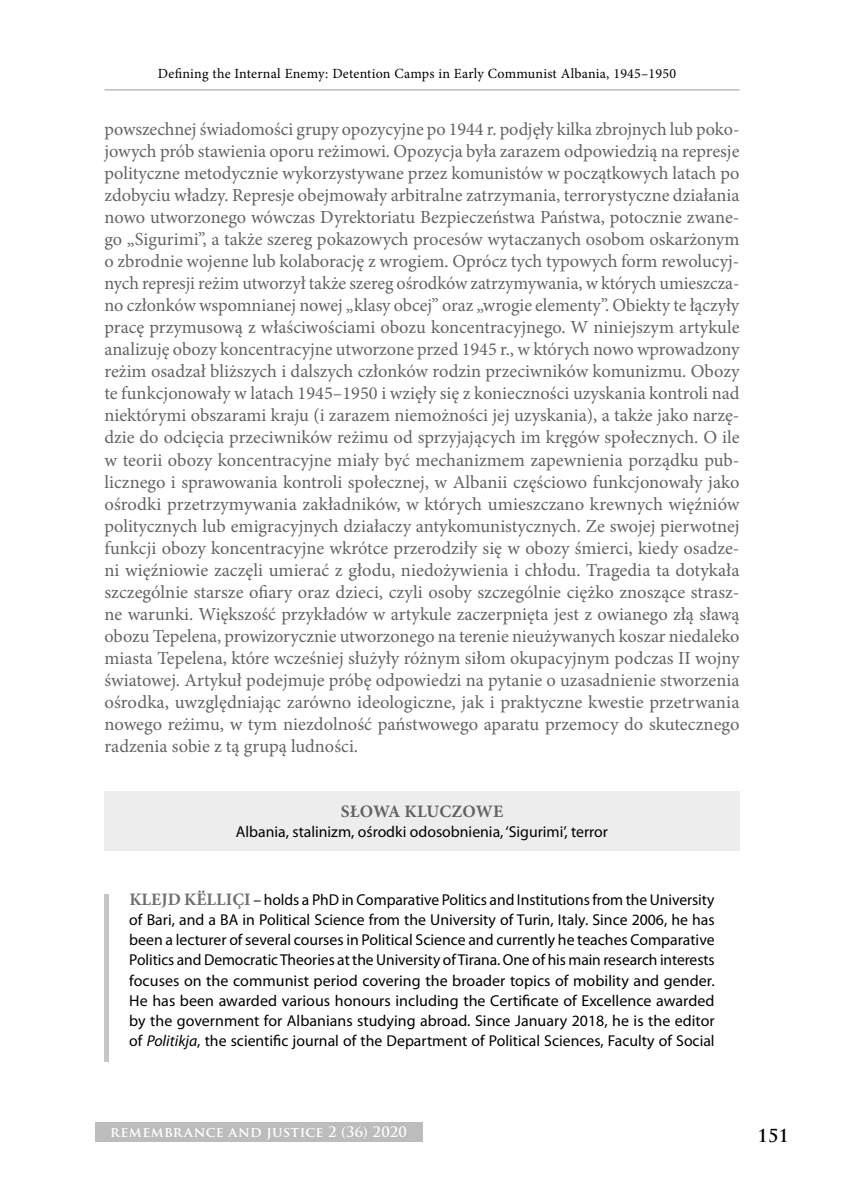
<style>
.page{position:relative;width:844px;height:1202px;background:#fff}
.page>*{position:absolute;margin:0;border:0;box-sizing:border-box;transform-origin:0 0}
.t1{font:18.38px/22.1px "Minion Pro";color:#646363;text-align:justify}
.t2{font:700 17.5px "Minion Pro";letter-spacing:.01em;color:#646363}
.t3{font:700 17.5px "Trajan Pro";color:#000}
.t4{font:15.75px/20.1px "Myriad Pro";color:#000;text-align:justify}
.t5{font:14px "Minion Pro";letter-spacing:.015em;color:#000}
.t6{font:700 14px "Trajan Pro";letter-spacing:.025em;color:#fff}
.s1{font-family:"Minion Pro";font-weight:700;font-size:17.5px;color:#706f6f}
.s2{font-style:italic}
</style>
<div class="page">
<hr style="left:104px;top:89px;width:635px;height:1px;background:#9d9d9c">
<div style="left:95px;top:1121px;width:327px;height:20px;background:#bcbcbc"></div>
<div style="left:104px;top:791px;width:635px;height:59px;background:#ededed"></div>
<div style="left:104px;top:893px;width:5px;height:167px;background:#c6c6c6"></div>
<p class="t5" style="left:158px;top:65px;width:520px">Defining the Internal Enemy: Detention Camps in Early Communist Albania, 1945–1950</p>
<p class="t1" style="left:104px;top:118px;width:637px">powszechnej świadomości grupy opozycyjne po 1944 r. podjęły kilka zbrojnych lub poko&shy;jowych prób stawienia oporu reżimowi. Opozycja była zarazem odpowiedzią na represje polityczne metodycznie wykorzystywane przez komunistów w początkowych latach po zdobyciu władzy. Represje obejmowały arbitralne zatrzymania, terrorystyczne działania nowo utworzonego wówczas Dyrektoriatu Bezpieczeństwa Państwa, potocznie zwane&shy;go „Sigurimi”, a także szereg pokazowych procesów wytaczanych osobom oskarżonym o zbrodnie wojenne lub kolaborację z wrogiem. Oprócz tych typowych form rewolucyj&shy;nych represji reżim utworzył także szereg ośrodków zatrzymywania, w których umieszcza&shy;no członków wspomnianej nowej „klasy obcej” oraz „wrogie elementy”. Obiekty te łączyły pracę przymusową z właściwościami obozu koncentracyjnego. W niniejszym artykule analizuję obozy koncentracyjne utworzone przed 1945 r., w których nowo wprowadzony reżim osadzał bliższych i dalszych członków rodzin przeciwników komunizmu. Obozy te funkcjonowały w latach 1945–1950 i wzięły się z konieczności uzyskania kontroli nad niektórymi obszarami kraju (i zarazem niemożności jej uzyskania), a także jako narzę&shy;dzie do odcięcia przeciwników reżimu od sprzyjających im kręgów społecznych. O ile w teorii obozy koncentracyjne miały być mechanizmem zapewnienia porządku pub&shy;licznego i sprawowania kontroli społecznej, w Albanii częściowo funkcjonowały jako ośrodki przetrzymywania zakładników, w których umieszczano krewnych więźniów politycznych lub emigracyjnych działaczy antykomunistycznych. Ze swojej pierwotnej funkcji obozy koncentracyjne wkrótce przerodziły się w obozy śmierci, kiedy osadze&shy;ni więźniowie zaczęli umierać z głodu, niedożywienia i chłodu. Tragedia ta dotykała szczególnie starsze ofiary oraz dzieci, czyli osoby szczególnie ciężko znoszące strasz&shy;ne warunki. Większość przykładów w artykule zaczerpnięta jest z owianego złą sławą obozu Tepelena, prowizorycznie utworzonego na terenie nieużywanych koszar niedaleko miasta Tepelena, które wcześniej służyły różnym siłom okupacyjnym podczas II wojny światowej. Artykuł podejmuje próbę odpowiedzi na pytanie o uzasadnienie stworzenia ośrodka, uwzględniając zarówno ideologiczne, jak i praktyczne kwestie przetrwania nowego reżimu, w tym niezdolność państwowego aparatu przemocy do skutecznego radzenia sobie z tą grupą ludności.</p>
<p class="t2" style="left:341px;top:798px;width:164px">SŁOWA KLUCZOWE</p>
<p class="t4" style="left:236px;top:821px;width:374px">Albania, stalinizm, ośrodki odosobnienia, ‘Sigurimi’, terror</p>
<p class="t4" style="left:129px;top:889px;width:587px"><span class="s1">KLEJD KËLLIÇI</span> – holds a PhD in Comparative Politics and Institutions from the University of Bari, and a BA in Political Science from the University of Turin, Italy. Since 2006, he has been a lecturer of several courses in Political Science and currently he teaches Comparative Politics and Democratic Theories at the University of Tirana. One of his main research interests focuses on the communist period covering the broader topics of mobility and gender.<br>He has been awarded various honours including the Certificate of Excellence awarded by the government for Albanians studying abroad. Since January 2018, he is the editor of <span class="s2">Politikja</span>, the scientific journal of the Department of Political Sciences, Faculty of Social</p>
<p class="t6" style="left:110px;top:1122px;width:298px">REMEMBRANCE AND JUSTICE 2 (36) 2020</p>
<p class="t3" style="left:758px;top:1124px;width:33px">151</p>
</div>
